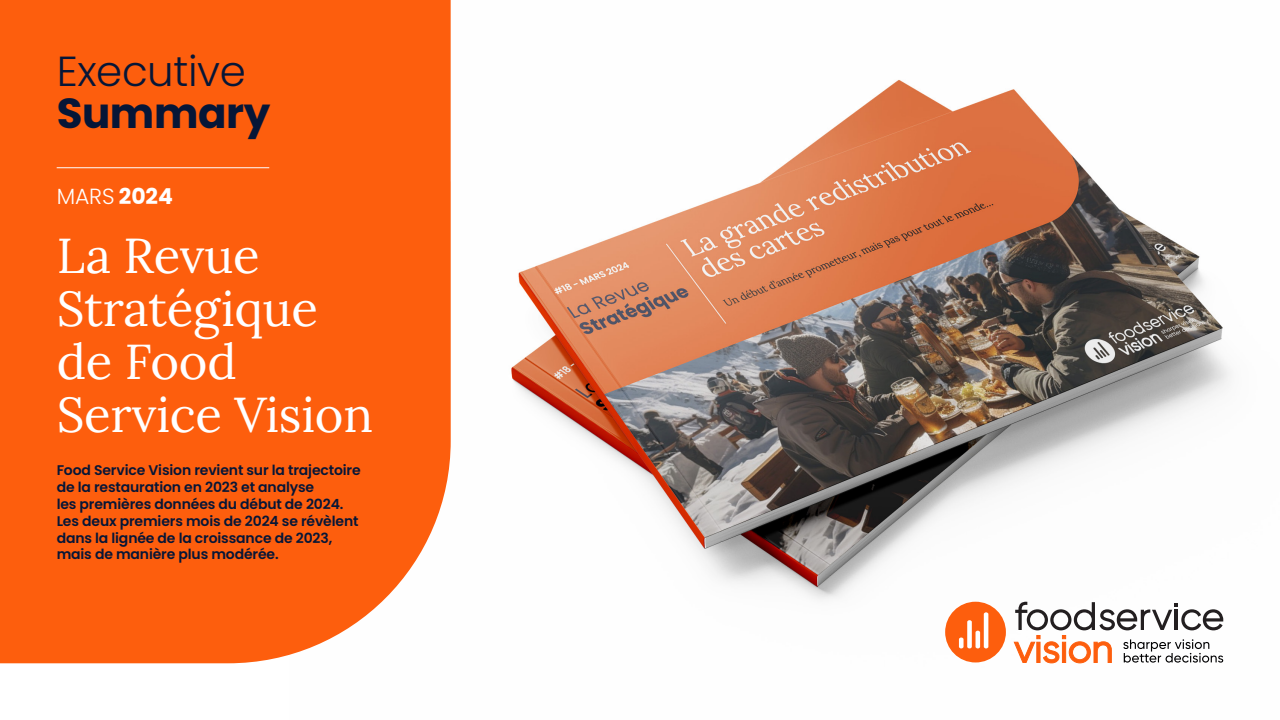
<style>
.page{position:relative;width:1280px;height:720px;background:#fff}
.page>*{position:absolute;margin:0;border:0;box-sizing:border-box;transform-origin:0 0}
.t1{font:49px/53px "Lora";letter-spacing:-.005em;color:#fff}
.t2{font:300 42px "Poppins";letter-spacing:-.01em;color:#061637}
.t3{font:700 42px "Poppins";letter-spacing:-.01em;color:#061637}
.t4{font:300 21.9px "Poppins";color:#fff}
.t5{font:600 14px/16.8px "Poppins";letter-spacing:-.01em;color:#061637}
.s1{font-weight:700}
</style>
<div class="page">
<img style="left:511px;top:80px;width:720px;height:583px">
<div style="left:0;top:0;width:451px;height:663px;background:#fd5e0d"></div>
<div style="left:945px;top:602px;width:61px;height:60px;background:#fd5e0d;border-radius:50%"></div>
<svg style="left:959px;top:612px;width:29px;height:36px"></svg>
<svg style="left:1013px;top:602px;width:210px;height:62px"></svg>
<hr style="left:57px;top:167px;width:212px;height:1px;background:#fff">
<p class="t2" style="left:57px;top:47px;width:191px">Executive</p>
<p class="t3" style="left:57px;top:89px;width:215px">Summary</p>
<p class="t4" style="left:57px;top:184px;width:118px">MARS <span class="s1">2024</span></p>
<p class="t1" style="left:57px;top:226px;width:205px">La Revue</p>
<p class="t1" style="left:57px;top:279px;width:263px">Stratégique</p>
<p class="t1" style="left:57px;top:332px;width:318px">de Food<br>Service Vision</p>
<p class="t5" style="left:57px;top:462px;width:306px">Food Service Vision revient sur la trajectoire de la restauration en 2023 et analyse<br>les premières données du début de 2024.<br>Les deux premiers mois de 2024 se révèlent dans la lignée de la croissance de 2023, mais de manière plus modérée.</p>
</div>
